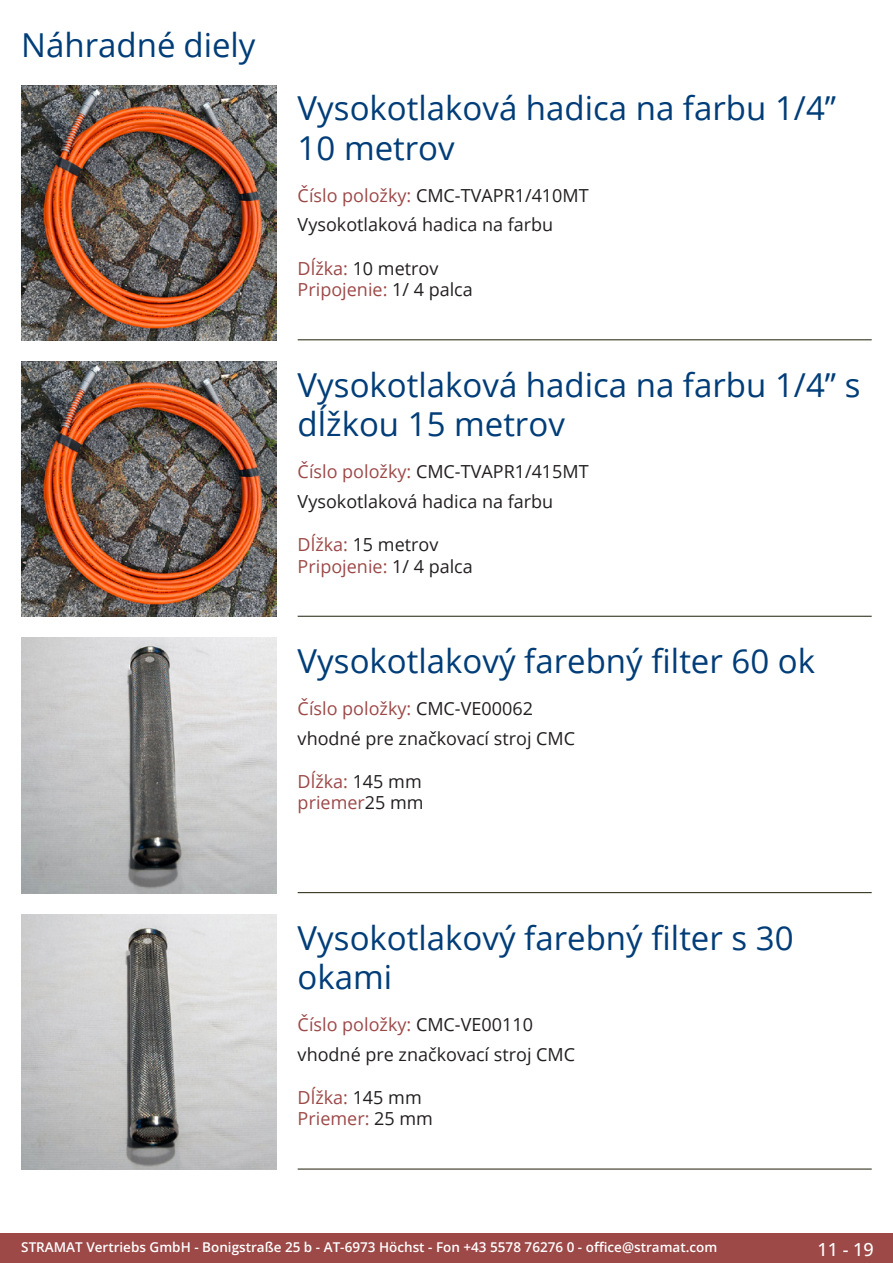
<style>
.page{position:relative;width:893px;height:1263px;background:#fff}
.page>*{position:absolute;margin:0;border:0;box-sizing:border-box;transform-origin:0 0}
.Produkttitel{font:33px/39.6px "Open Sans";color:#003d78}
.RastTitel{font:33px "Open Sans";color:#003d78}
.Beschreibung_Text{font:18px/21.6px "Open Sans";color:#9c4948}
.Beschreibung_Text-2{font:18px "Open Sans";color:#231f20}
.TechDaten_Überschrif{font:18px "Open Sans";color:#231f20}
.TechDaten_Überschrif-2{font:18px "Open Sans";color:#9c4948}
.t1{font:500 18px "Open Sans";color:#fff}
.t2{font:600 13.5px "Open Sans";color:#fff}
.s1{color:#9c4948}
.s2{color:#231f20}
</style>
<div class="page">
<div style="left:0;top:1233px;width:893px;height:30px;background:#9c4948"></div>
<hr style="left:298px;top:340px;width:574px;height:1px;background:#201d08">
<hr style="left:298px;top:616px;width:574px;height:1px;background:#201d08">
<hr style="left:298px;top:892px;width:574px;height:1px;background:#201d08">
<hr style="left:298px;top:1169px;width:574px;height:1px;background:#201d08">
<img style="left:21px;top:85px;width:255px;height:255px">
<img style="left:21px;top:361px;width:255px;height:256px">
<img style="left:21px;top:638px;width:255px;height:255px">
<img style="left:21px;top:914px;width:255px;height:255px">
<p class="RastTitel" style="left:21px;top:22px;width:236px">Náhradné diely</p>
<p class="Produkttitel" style="left:298px;top:88px;width:540px">Vysokotlaková hadica na farbu 1/4’’<br>10 metrov</p>
<p class="TechDaten_Überschrif" style="left:298px;top:183px;width:293px"><span class="s1">Číslo položky:</span> CMC-TVAPR1/410MT</p>
<p class="Beschreibung_Text-2" style="left:298px;top:212px;width:257px">Vysokotlaková hadica na farbu</p>
<p class="Beschreibung_Text" style="left:298px;top:257px;width:177px">Dĺžka: <span class="s2">10 metrov<br></span>Pripojenie: <span class="s2">1/ 4 palca</span></p>
<p class="Produkttitel" style="left:298px;top:364px;width:564px">Vysokotlaková hadica na farbu 1/4’’ s dĺžkou 15 metrov</p>
<p class="TechDaten_Überschrif" style="left:298px;top:459px;width:293px"><span class="s1">Číslo položky:</span> CMC-TVAPR1/415MT</p>
<p class="Beschreibung_Text-2" style="left:298px;top:489px;width:257px">Vysokotlaková hadica na farbu</p>
<p class="Beschreibung_Text" style="left:298px;top:533px;width:177px">Dĺžka: <span class="s2">15 metrov<br></span>Pripojenie: <span class="s2">1/ 4 palca</span></p>
<p class="Produkttitel" style="left:298px;top:640px;width:519px">Vysokotlakový farebný filter 60 ok</p>
<p class="TechDaten_Überschrif-2" style="left:298px;top:696px;width:237px">Číslo položky: <span class="s2">CMC-VE00062</span></p>
<p class="Beschreibung_Text-2" style="left:298px;top:726px;width:279px">vhodné pre značkovací stroj CMC</p>
<p class="Beschreibung_Text" style="left:298px;top:770px;width:127px">Dĺžka: <span class="s2">145 mm </span>priemer<span class="s2">25 mm</span></p>
<p class="Produkttitel" style="left:298px;top:917px;width:497px">Vysokotlakový farebný filter s 30 okami</p>
<p class="TechDaten_Überschrif-2" style="left:298px;top:1012px;width:237px">Číslo položky: <span class="s2">CMC-VE00110</span></p>
<p class="Beschreibung_Text-2" style="left:298px;top:1042px;width:279px">vhodné pre značkovací stroj CMC</p>
<p class="Beschreibung_Text" style="left:298px;top:1086px;width:137px">Dĺžka: <span class="s2">145 mm<br></span>Priemer: <span class="s2">25 mm</span></p>
<p class="t2" style="left:21px;top:1238px;width:698px">STRAMAT Vertriebs GmbH - Bonigstraße 25 b - AT-6973 Höchst - Fon +43 5578 76276 0 - office@stramat.com</p>
<p class="t1" style="left:817px;top:1237px;width:58px">11 - 19</p>
</div>
